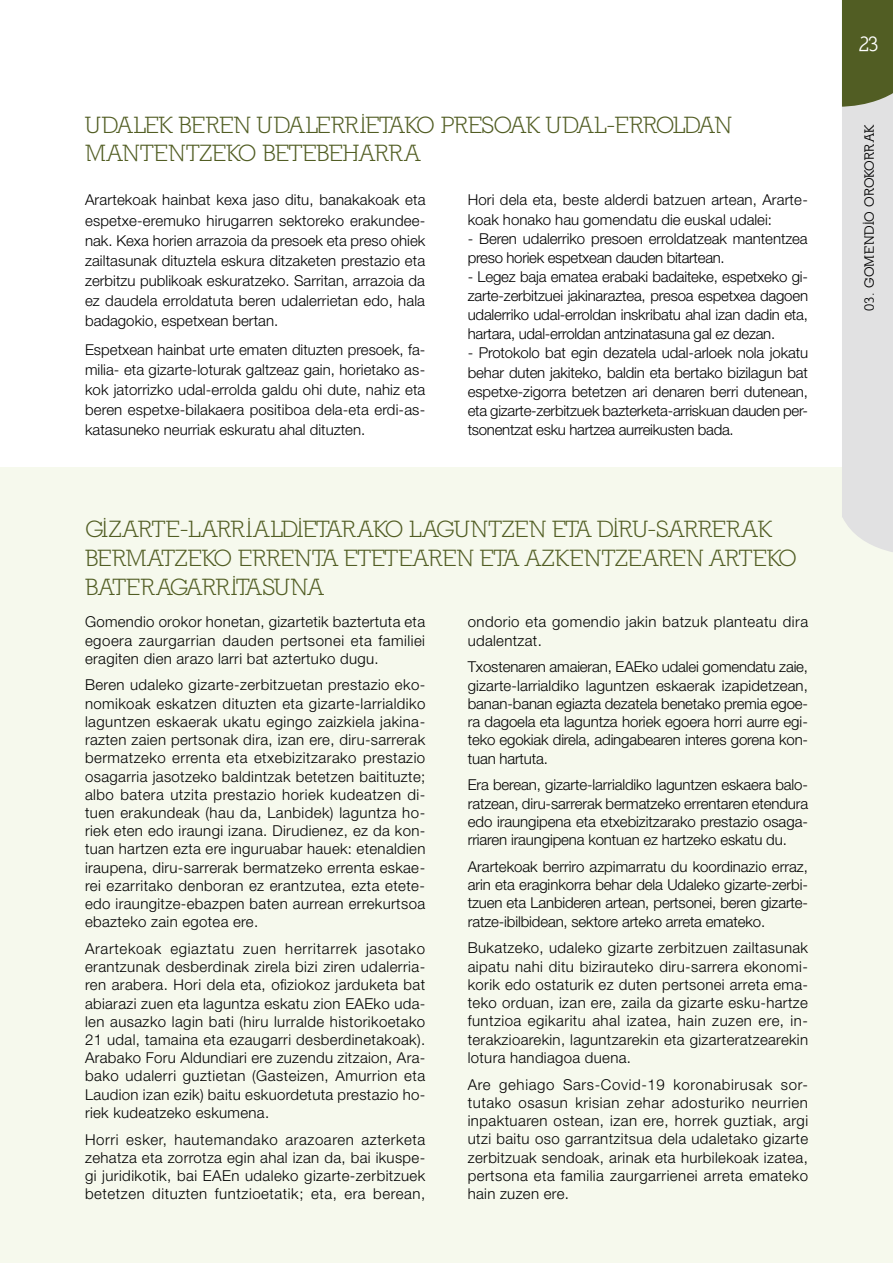
<style>
.page{position:relative;width:893px;height:1263px;background:#fff}
.page>*{position:absolute;margin:0;border:0;box-sizing:border-box;transform-origin:0 0}
._03_LADILLO_03{font:24px/28.8px "Nilland";color:#515d23}
.t1{font:700 21px "Nilland";color:#fff}
._00_TEXTO_GENERAL{font:300 15px/18.1px "Helvetica Neue LT Std";color:#000;text-align:justify}
._00_TEXTO_GENERAL-2{font:300 15px/18.3px "Helvetica Neue LT Std";letter-spacing:.03em;color:#000}
.t2{font:700 13.5px "Nilland";letter-spacing:-.01em;color:#000}
</style>
<div class="page">
<div style="left:0;top:468px;width:893px;height:795px;background:#f6f9ed"></div>
<svg style="left:842px;top:0;width:51px;height:552px;background:#c6c9be"></svg>
<p class="_03_LADILLO_03" style="left:85px;top:110px;width:648px">UDALEK BEREN UDALERRIETAKO PRESOAK UDAL-ERROLDAN<br>MANTENTZEKO BETEBEHARRA</p>
<p class="_00_TEXTO_GENERAL" style="left:85px;top:190px;width:342px;line-height:20.1px">Arartekoak hainbat kexa jaso ditu, banakakoak eta espetxe-eremuko hirugarren sektoreko erakundee&shy;nak. Kexa horien arrazoia da presoek eta preso ohiek zailtasunak dituztela eskura ditzaketen prestazio eta zerbitzu publikoak eskuratzeko. Sarritan, arrazoia da ez daudela erroldatuta beren udalerrietan edo, hala badagokio, espetxean bertan.</p>
<p class="_00_TEXTO_GENERAL" style="left:85px;top:339px;width:342px;line-height:20.1px">Espetxean hainbat urte ematen dituzten presoek, fa&shy;milia- eta gizarte-loturak galtzeaz gain, horietako as&shy;kok jatorrizko udal-errolda galdu ohi dute, nahiz eta beren espetxe-bilakaera positiboa dela-eta erdi-as&shy;katasuneko neurriak eskuratu ahal dituzten.</p>
<p class="_00_TEXTO_GENERAL" style="left:468px;top:190px;width:342px;line-height:19.2px">Hori dela eta, beste alderdi batzuen artean, Ararte&shy;koak honako hau gomendatu die euskal udalei:</p>
<p class="_00_TEXTO_GENERAL" style="left:468px;top:228px;width:341px;line-height:19.2px">- Beren udalerriko presoen erroldatzeak mantentzea preso horiek espetxean dauden bitartean.</p>
<p class="_00_TEXTO_GENERAL" style="left:468px;top:267px;width:342px;line-height:19.2px">- Legez baja ematea erabaki badaiteke, espetxeko gi&shy;zarte-zerbitzuei jakinaraztea, presoa espetxea dagoen udalerriko udal-erroldan inskribatu ahal izan dadin eta, hartara, udal-erroldan antzinatasuna gal ez dezan.</p>
<p class="_00_TEXTO_GENERAL" style="left:468px;top:343px;width:342px;line-height:19.2px">- Protokolo bat egin dezatela udal-arloek nola jokatu behar duten jakiteko, baldin eta bertako bizilagun bat espetxe-zigorra betetzen ari denaren berri dutenean, eta gizarte-zerbitzuek bazterketa-arriskuan dauden per&shy;tsonentzat esku hartzea aurreikusten bada.</p>
<p class="_03_LADILLO_03" style="left:85px;top:515px;width:713px">GIZARTE-LARRIALDIETARAKO LAGUNTZEN ETA DIRU-SARRERAK<br>BERMATZEKO ERRENTA ETETEAREN ETA AZKENTZEAREN ARTEKO<br>BATERAGARRITASUNA</p>
<p class="_00_TEXTO_GENERAL" style="left:85px;top:613px;width:342px">Gomendio orokor honetan, gizartetik baztertuta eta egoera zaurgarrian dauden pertsonei eta familiei eragiten dien arazo larri bat aztertuko dugu.</p>
<p class="_00_TEXTO_GENERAL" style="left:85px;top:676px;width:342px">Beren udaleko gizarte-zerbitzuetan prestazio eko&shy;nomikoak eskatzen dituzten eta gizarte-larrialdiko laguntzen eskaerak ukatu egingo zaizkiela jakina&shy;razten zaien pertsonak dira, izan ere, diru-sarrerak bermatzeko errenta eta etxebizitzarako prestazio osagarria jasotzeko baldintzak betetzen baitituzte; albo batera utzita prestazio horiek kudeatzen di&shy;tuen erakundeak (hau da, Lanbidek) laguntza ho&shy;riek eten edo iraungi izana. Dirudienez, ez da kon&shy;tuan hartzen ezta ere inguruabar hauek: etenaldien iraupena, diru-sarrerak bermatzeko errenta eskae&shy;rei ezarritako denboran ez erantzutea, ezta etete&shy;edo iraungitze-ebazpen baten aurrean errekurtsoa ebazteko zain egotea ere.</p>
<p class="_00_TEXTO_GENERAL" style="left:85px;top:939px;width:342px">Arartekoak egiaztatu zuen herritarrek jasotako erantzunak desberdinak zirela bizi ziren udalerria&shy;ren arabera. Hori dela eta, ofiziokoz jarduketa bat abiarazi zuen eta laguntza eskatu zion EAEko uda&shy;len ausazko lagin bati (hiru lurralde historikoetako 21 udal, tamaina eta ezaugarri desberdinetakoak).<br>Arabako Foru Aldundiari ere zuzendu zitzaion, Ara&shy;bako udalerri guztietan (Gasteizen, Amurrion eta Laudion izan ezik) baitu eskuordetuta prestazio ho&shy;riek kudeatzeko eskumena.</p>
<p class="_00_TEXTO_GENERAL" style="left:85px;top:1130px;width:342px">Horri esker, hautemandako arazoaren azterketa zehatza eta zorrotza egin ahal izan da, bai ikuspe&shy;gi juridikotik, bai EAEn udaleko gizarte-zerbitzuek betetzen dituzten funtzioetatik; eta, era berean,</p>
<p class="_00_TEXTO_GENERAL-2" style="left:468px;top:612px;width:342px">ondorio eta gomendio jakin batzuk planteatu dira udalentzat.</p>
<p class="_00_TEXTO_GENERAL" style="left:468px;top:657px;width:342px">Txostenaren amaieran, EAEko udalei gomendatu zaie, gizarte-larrialdiko laguntzen eskaerak izapidetzean, banan-banan egiazta dezatela benetako premia egoe&shy;ra dagoela eta laguntza horiek egoera horri aurre egi&shy;teko egokiak direla, adingabearen interes gorena kon&shy;tuan hartuta.</p>
<p class="_00_TEXTO_GENERAL" style="left:468px;top:775px;width:342px">Era berean, gizarte-larrialdiko laguntzen eskaera balo&shy;ratzean, diru-sarrerak bermatzeko errentaren etendura edo iraungipena eta etxebizitzarako prestazio osaga&shy;rriaren iraungipena kontuan ez hartzeko eskatu du.</p>
<p class="_00_TEXTO_GENERAL" style="left:468px;top:857px;width:342px">Arartekoak berriro azpimarratu du koordinazio erraz, arin eta eraginkorra behar dela Udaleko gizarte-zerbi&shy;tzuen eta Lanbideren artean, pertsonei, beren gizarte&shy;ratze-ibilbidean, sektore arteko arreta emateko.</p>
<p class="_00_TEXTO_GENERAL" style="left:468px;top:938px;width:342px">Bukatzeko, udaleko gizarte zerbitzuen zailtasunak aipatu nahi ditu bizirauteko diru-sarrera ekonomi&shy;korik edo ostaturik ez duten pertsonei arreta ema&shy;teko orduan, izan ere, zaila da gizarte esku-hartze funtzioa egikaritu ahal izatea, hain zuzen ere, in&shy;terakzioarekin, laguntzarekin eta gizarteratzearekin lotura handiagoa duena.</p>
<p class="_00_TEXTO_GENERAL" style="left:468px;top:1075px;width:342px">Are gehiago Sars-Covid-19 koronabirusak sor&shy;tutako osasun krisian zehar adosturiko neurrien inpaktuaren ostean, izan ere, horrek guztiak, argi utzi baitu oso garrantzitsua dela udaletako gizarte zerbitzuak sendoak, arinak eta hurbilekoak izatea, pertsona eta familia zaurgarrienei arreta emateko hain zuzen ere.</p>
<h2 class="t1" style="left:858px;top:32px;width:22px">23</h2>
<p class="t2" style="left:861px;top:311px;width:187px;rotate:-90deg">03. GOMENDIO OROKORR AK</p>
</div>
